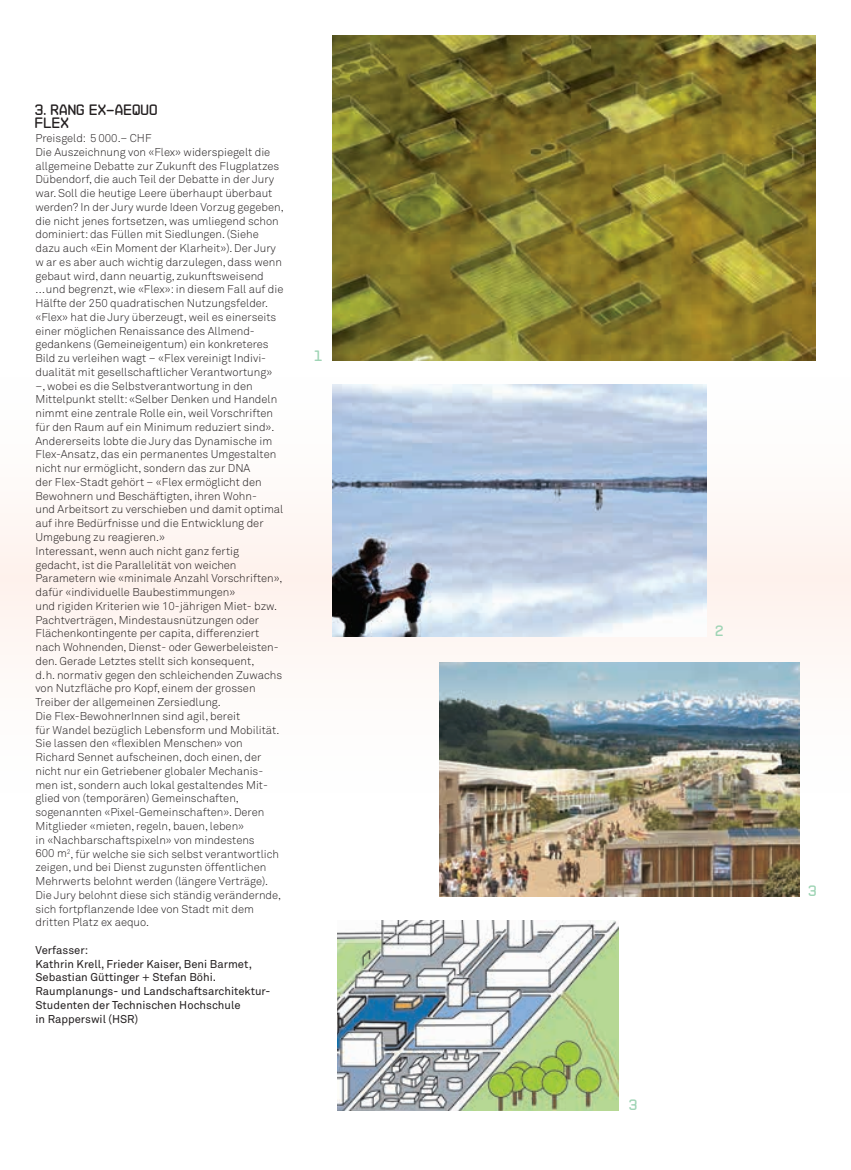
<style>
.page{position:relative;width:851px;height:1170px;background:#fff}
.page>*{position:absolute;margin:0;border:0;box-sizing:border-box;transform-origin:0 0}
.t1{font:15px/13.8px "NB55 RMS OV XZHQXB";color:#231f20}
.t2{font:15px "NB55 RMS OV XAIQXB";color:#9fd4b5}
.t3{font:11.25px/13.8px "Akkurat Light OV BBIQXB";color:#231f20}
.t4{font:11.25px/13.8px "Akkurat OV CBIQXB";color:#231f20}
</style>
<div class="page">
<img style="left:337px;top:920px;width:281px;height:190px">
<img style="left:332px;top:384px;width:374px;height:252px">
<img style="left:439px;top:662px;width:360px;height:234px">
<img style="left:332px;top:35px;width:483px;height:325px">
<h1 class="t1" style="left:35px;top:102px;width:124px">3. RANG EX-AEQUO<br>FLEX</h1>
<p class="t3" style="left:35px;top:131px;width:250px">Preisgeld: 5000.– CHF<br>Die Auszeichnung von «Flex» widerspiegelt die allgemeine Debatte zur Zukunft des Flugplatzes Dübendorf, die auch Teil der Debatte in der Jury war. Soll die heutige Leere überhaupt überbaut werden? In der Jury wurde Ideen Vorzug gegeben, die nicht jenes fortsetzen, was umliegend schon dominiert: das Füllen mit Siedlungen. (Siehe dazu auch «Ein Moment der Klarheit»). Der Jury w ar es aber auch wichtig darzulegen, dass wenn gebaut wird, dann neuartig, zukunftsweisend ...und begrenzt, wie «Flex»: in diesem Fall auf die Hälfte der 250 quadratischen Nutzungsfelder. «Flex» hat die Jury überzeugt, weil es einerseits einer möglichen Renaissance des Allmend&shy;gedankens (Gemeineigentum) ein konkreteres Bild zu verleihen wagt – «Flex vereinigt Indivi&shy;dualität mit gesellschaftlicher Verantwortung» –, wobei es die Selbstverantwortung in den Mittelpunkt stellt: «Selber Denken und Handeln nimmt eine zentrale Rolle ein, weil Vorschriften für den Raum auf ein Minimum reduziert sind».<br>Andererseits lobte die Jury das Dynamische im Flex-Ansatz, das ein permanentes Umgestalten nicht nur ermöglicht, sondern das zur DNA<br>der Flex-Stadt gehört – «Flex ermöglicht den Bewohnern und Beschäftigten, ihren Wohn-<br>und Arbeitsort zu verschieben und damit optimal auf ihre Bedürfnisse und die Entwicklung der Umgebung zu reagieren.»<br>Interessant, wenn auch nicht ganz fertig gedacht, ist die Parallelität von weichen Parametern wie «minimale Anzahl Vorschriften», dafür «individuelle Baubestimmungen»<br>und rigiden Kriterien wie 10-jährigen Miet- bzw.<br>Pachtverträgen, Mindestausnützungen oder Flächenkontingente per capita, differenziert nach Wohnenden, Dienst- oder Gewerbeleisten&shy;den. Gerade Letztes stellt sich konsequent,<br>d.h. normativ gegen den schleichenden Zuwachs von Nutzfläche pro Kopf, einem der grossen Treiber der allgemeinen Zersiedlung.<br>Die Flex-BewohnerInnen sind agil, bereit<br>für Wandel bezüglich Lebensform und Mobilität.<br>Sie lassen den «flexiblen Menschen» von Richard Sennet aufscheinen, doch einen, der nicht nur ein Getriebener globaler Mechanis&shy;men ist, sondern auch lokal gestaltendes Mit&shy;glied von (temporären) Gemeinschaften, sogenannten «Pixel-Gemeinschaften». Deren Mitglieder «mieten, regeln, bauen, leben»<br>in «Nachbarschaftspixeln» von mindestens<br>600 m<sup>2</sup>, für welche sie sich selbst verantwortlich zeigen, und bei Dienst zugunsten öffentlichen Mehrwerts belohnt werden (längere Verträge).<br>Die Jury belohnt diese sich ständig verändernde, sich fortpflanzende Idee von Stadt mit dem dritten Platz ex aequo.</p>
<p class="t4" style="left:35px;top:944px;width:236px">Verfasser:<br>Kathrin Krell, Frieder Kaiser, Beni Barmet,<br>Sebastian Güttinger + Stefan Böhi.<br>Raumplanungs- und Landschaftsarchitektur-<br>Studenten der Technischen Hochschule<br>in Rapperswil (HSR)</p>
<h1 class="t2" style="left:315px;top:347px;width:10px">1</h1>
<h1 class="t2" style="left:715px;top:622px;width:10px">2</h1>
<h1 class="t2" style="left:629px;top:1096px;width:10px">3</h1>
<h1 class="t2" style="left:808px;top:881px;width:10px">3</h1>
</div>
